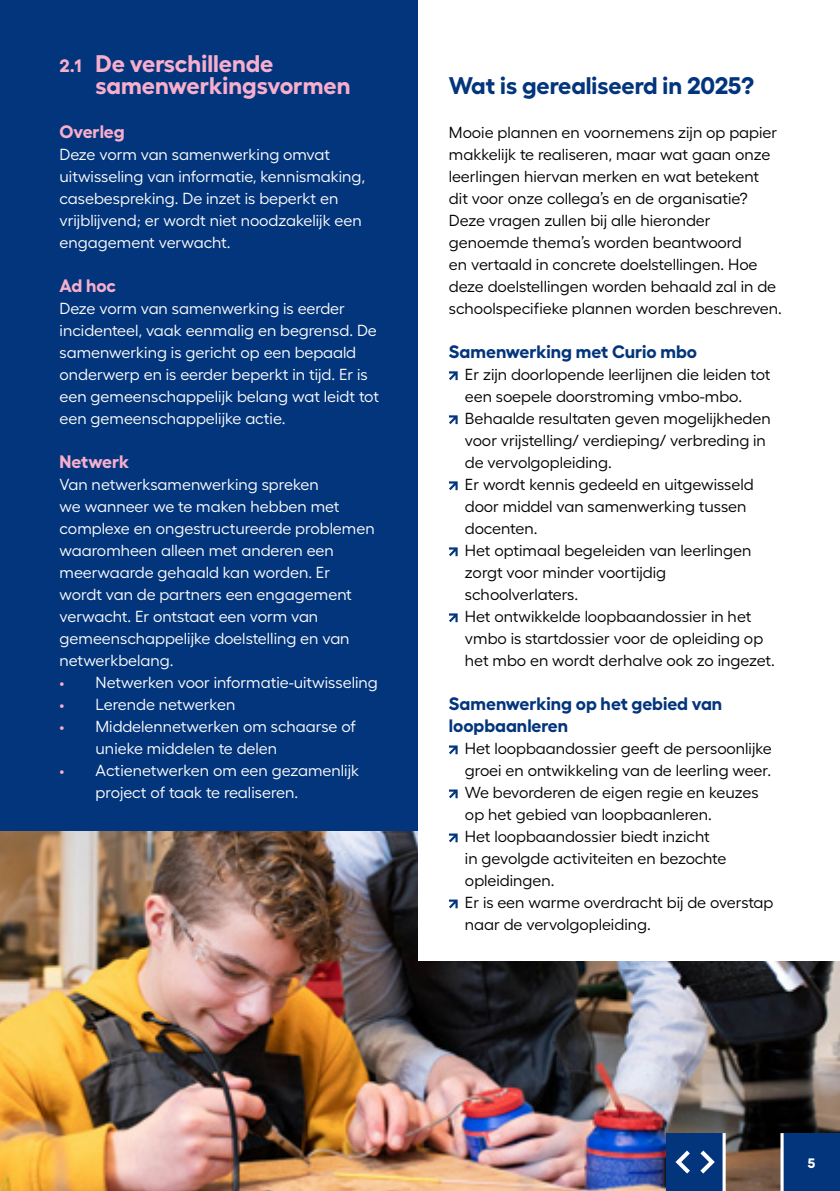
<style>
.page{position:relative;width:840px;height:1191px;background:#fff}
.page>*{position:absolute;margin:0;border:0;box-sizing:border-box;transform-origin:0 0}
.t1{font:700 24px/22px "Fellix";color:#f8aecd}
.t2{font:700 24px "Fellix";color:#03357c}
.t3{font:700 18px/22px "Fellix";color:#03357c}
.t4{font:700 18px "Fellix";letter-spacing:-.005em;color:#f8aecd}
.t5{font:16px/22px "Fellix";color:#000}
.t6{font:16px/22px "Fellix";color:#fff}
.t7{font:700 13.6px "Fellix";color:#fff}
.s1{font-size:18px}
.s2{color:#f8aecd}
</style>
<div class="page">
<img style="left:0;top:831px;width:839px;height:360px">
<div style="left:0;top:0;width:419px;height:831px;background:#03357c"></div>
<div style="left:419px;top:0;width:420px;height:960px;background:#fff"></div>
<svg style="left:449px;top:371px;width:8px;height:9px"></svg>
<svg style="left:449px;top:415px;width:8px;height:9px"></svg>
<svg style="left:449px;top:481px;width:8px;height:9px"></svg>
<svg style="left:449px;top:547px;width:8px;height:9px"></svg>
<svg style="left:449px;top:613px;width:8px;height:9px"></svg>
<svg style="left:449px;top:745px;width:8px;height:9px"></svg>
<svg style="left:449px;top:789px;width:8px;height:9px"></svg>
<svg style="left:449px;top:833px;width:8px;height:9px"></svg>
<svg style="left:449px;top:899px;width:8px;height:9px"></svg>
<div style="left:781px;top:1133px;width:58px;height:58px;background:#03357c"></div>
<div style="left:665px;top:1133px;width:58px;height:58px;background:#03357c"></div>
<hr style="left:780px;top:1133px;width:3px;height:58px;background:#fff">
<svg style="left:700px;top:1150px;width:14px;height:23px"></svg>
<svg style="left:675px;top:1150px;width:14px;height:23px"></svg>
<hr style="left:722px;top:1133px;width:3px;height:58px;background:#fff">
<h1 class="t1" style="left:96px;top:50px;width:256px;text-indent:-36px"><span class="s1">2.1</span> De verschillende samenwerkingsvormen</h1>
<p class="t4" style="left:60px;top:117px;width:66px">Overleg</p>
<p class="t6" style="left:60px;top:142px;width:307px">Deze vorm van samenwerking omvat uitwisseling van informatie, kennismaking, casebespreking. De inzet is beperkt en vrijblijvend; er wordt niet noodzakelijk een engagement verwacht.</p>
<p class="t4" style="left:60px;top:271px;width:58px">Ad hoc</p>
<p class="t6" style="left:60px;top:296px;width:321px">Deze vorm van samenwerking is eerder incidenteel, vaak eenmalig en begrensd. De samenwerking is gericht op een bepaald onderwerp en is eerder beperkt in tijd. Er is een gemeenschappelijk belang wat leidt tot een gemeenschappelijke actie.</p>
<p class="t4" style="left:60px;top:447px;width:71px">Netwerk</p>
<p class="t6" style="left:60px;top:472px;width:316px">Van netwerksamenwerking spreken<br>we wanneer we te maken hebben met complexe en ongestructureerde problemen waaromheen alleen met anderen een meerwaarde gehaald kan worden. Er wordt van de partners een engagement verwacht. Er ontstaat een vorm van gemeenschappelijke doelstelling en van netwerkbelang.</p>
<p class="t6" style="left:60px;top:670px;width:319px"><span class="s2">•</span> Netwerken voor informatie-uitwisseling</p>
<p class="t6" style="left:60px;top:692px;width:177px"><span class="s2">•</span> Lerende netwerken</p>
<p class="t6" style="left:96px;top:714px;width:262px;text-indent:-36px"><span class="s2">•</span> Middelennetwerken om schaarse of unieke middelen te delen</p>
<p class="t6" style="left:96px;top:758px;width:265px;text-indent:-36px"><span class="s2">•</span> Actienetwerken om een gezamenlijk project of taak te realiseren.</p>
<h1 class="t2" style="left:448px;top:66px;width:306px">Wat is gerealiseerd in 2025?</h1>
<p class="t5" style="left:448px;top:120px;width:334px">Mooie plannen en voornemens zijn op papier makkelijk te realiseren, maar wat gaan onze leerlingen hiervan merken en wat betekent dit voor onze collega’s en de organisatie?<br>Deze vragen zullen bij alle hieronder genoemde thema’s worden beantwoord<br>en vertaald in concrete doelstellingen. Hoe deze doelstellingen worden behaald zal in de schoolspecifieke plannen worden beschreven.</p>
<p class="t3" style="left:448px;top:339px;width:249px">Samenwerking met Curio mbo</p>
<p class="t5" style="left:464px;top:362px;width:311px">Er zijn doorlopende leerlijnen die leiden tot een soepele doorstroming vmbo-mbo.<br>Behaalde resultaten geven mogelijkheden voor vrijstelling/ verdieping/ verbreding in de vervolgopleiding.<br>Er wordt kennis gedeeld en uitgewisseld door middel van samenwerking tussen docenten.<br>Het optimaal begeleiden van leerlingen zorgt voor minder voortijdig schoolverlaters.<br>Het ontwikkelde loopbaandossier in het vmbo is startdossier voor de opleiding op het mbo en wordt derhalve ook zo ingezet.</p>
<p class="t3" style="left:448px;top:691px;width:274px">Samenwerking op het gebied van loopbaanleren</p>
<p class="t5" style="left:464px;top:736px;width:310px">Het loopbaandossier geeft de persoonlijke groei en ontwikkeling van de leerling weer.<br>We bevorderen de eigen regie en keuzes op het gebied van loopbaanleren.<br>Het loopbaandossier biedt inzicht<br>in gevolgde activiteiten en bezochte opleidingen.<br>Er is een warme overdracht bij de overstap naar de vervolgopleiding.</p>
<p class="t7" style="left:807px;top:1152px;width:9px">5</p>
</div>
